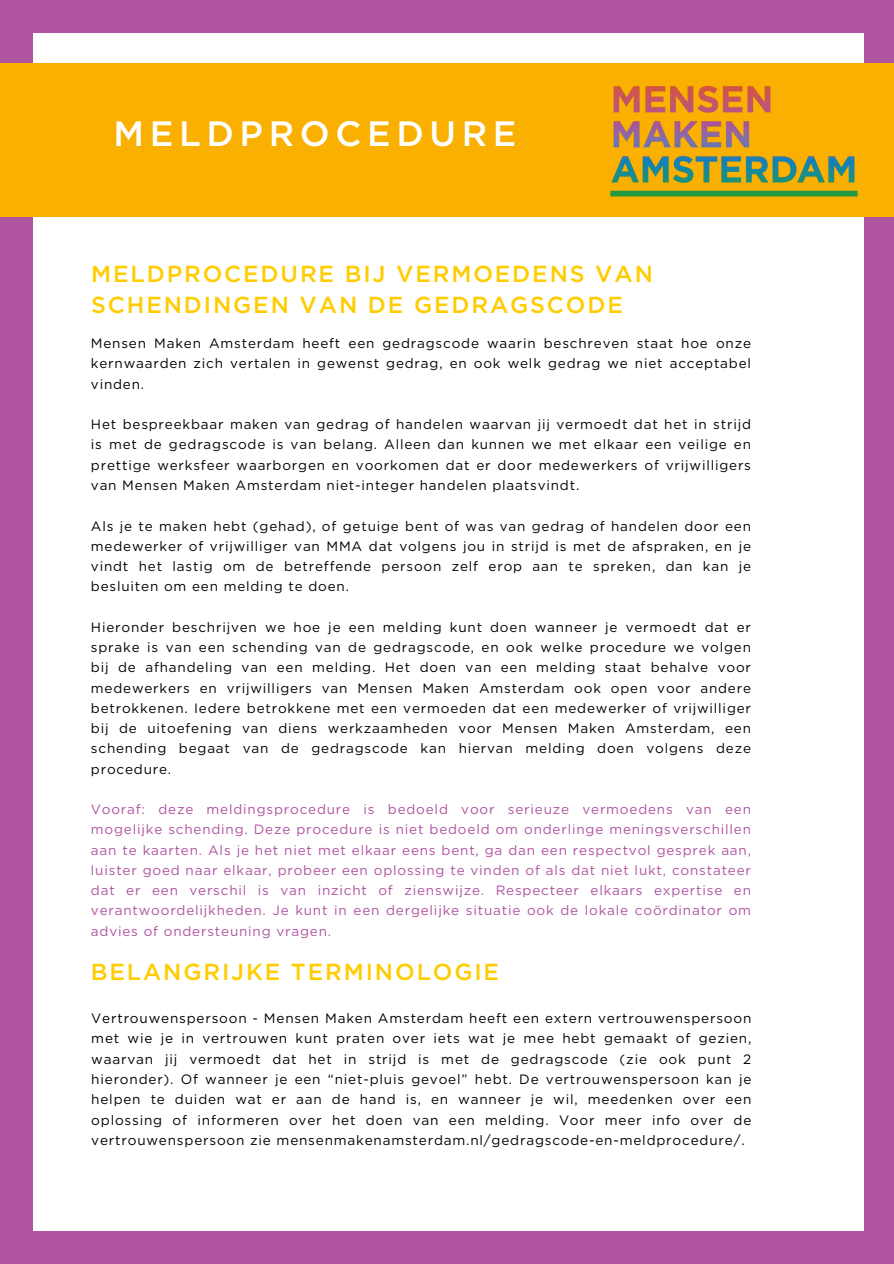
<style>
.page{position:relative;width:894px;height:1264px;background:#fff}
.page>*{position:absolute;margin:0;border:0;box-sizing:border-box;transform-origin:0 0}
.t1{font:500 35.25px "Gotham";letter-spacing:.16em;color:#fff}
.t2{font:500 23.1px/30.3px "Gotham";letter-spacing:.08em;color:#fc0}
.t3{font:13.5px/20.2px "Gotham";letter-spacing:.06em;color:#000;text-align:justify}
.t4{font:13.5px/20.2px "Gotham";letter-spacing:.06em;color:#b053a0;text-align:justify}
</style>
<div class="page">
<div style="left:0;top:0;width:893px;height:1263px;background:#b053a0"></div>
<div style="left:34px;top:33px;width:829px;height:1197px;background:#fff"></div>
<div style="left:0;top:64px;width:893px;height:153px;background:#f9b000"></div>
<img style="left:605px;top:63px;width:258px;height:134px">
<p class="t1" style="left:113px;top:118px;width:404px">MELDPROCEDURE</p>
<h2 class="t2" style="left:91px;top:260px;width:563px">MELDPROCEDURE BIJ VERMOEDENS VAN<br>SCHENDINGEN VAN DE GEDRAGSCODE</h2>
<p class="t3" style="left:91px;top:334px;width:661px">Mensen Maken Amsterdam heeft een gedragscode waarin beschreven staat hoe onze kernwaarden zich vertalen in gewenst gedrag, en ook welk gedrag we niet acceptabel vinden.</p>
<p class="t3" style="left:91px;top:415px;width:661px">Het bespreekbaar maken van gedrag of handelen waarvan jij vermoedt dat het in strijd is met de gedragscode is van belang. Alleen dan kunnen we met elkaar een veilige en prettige werksfeer waarborgen en voorkomen dat er door medewerkers of vrijwilligers van Mensen Maken Amsterdam niet-integer handelen plaatsvindt.</p>
<p class="t3" style="left:91px;top:516px;width:661px">Als je te maken hebt (gehad), of getuige bent of was van gedrag of handelen door een medewerker of vrijwilliger van MMA dat volgens jou in strijd is met de afspraken, en je vindt het lastig om de betreffende persoon zelf erop aan te spreken, dan kan je besluiten om een melding te doen.</p>
<p class="t3" style="left:91px;top:617px;width:661px">Hieronder beschrijven we hoe je een melding kunt doen wanneer je vermoedt dat er sprake is van een schending van de gedragscode, en ook welke procedure we volgen bij de afhandeling van een melding. Het doen van een melding staat behalve voor medewerkers en vrijwilligers van Mensen Maken Amsterdam ook open voor andere betrokkenen. Iedere betrokkene met een vermoeden dat een medewerker of vrijwilliger bij de uitoefening van diens werkzaamheden voor Mensen Maken Amsterdam, een schending begaat van de gedragscode kan hiervan melding doen volgens deze procedure.</p>
<p class="t4" style="left:91px;top:800px;width:661px">Vooraf: deze meldingsprocedure is bedoeld voor serieuze vermoedens van een mogelijke schending. Deze procedure is niet bedoeld om onderlinge meningsverschillen aan te kaarten. Als je het niet met elkaar eens bent, ga dan een respectvol gesprek aan, luister goed naar elkaar, probeer een oplossing te vinden of als dat niet lukt, constateer dat er een verschil is van inzicht of zienswijze. Respecteer elkaars expertise en verantwoordelijkheden. Je kunt in een dergelijke situatie ook de lokale coördinator om advies of ondersteuning vragen.</p>
<h2 class="t2" style="left:91px;top:957px;width:409px">BELANGRIJKE TERMINOLOGIE</h2>
<p class="t3" style="left:91px;top:1009px;width:661px">Vertrouwenspersoon - Mensen Maken Amsterdam heeft een extern vertrouwenspersoon met wie je in vertrouwen kunt praten over iets wat je mee hebt gemaakt of gezien, waarvan jij vermoedt dat het in strijd is met de gedragscode (zie ook punt 2 hieronder). Of wanneer je een “niet-pluis gevoel” hebt. De vertrouwenspersoon kan je helpen te duiden wat er aan de hand is, en wanneer je wil, meedenken over een oplossing of informeren over het doen van een melding. Voor meer info over de vertrouwenspersoon zie mensenmakenamsterdam.nl/gedragscode-en-meldprocedure/.</p>
</div>
